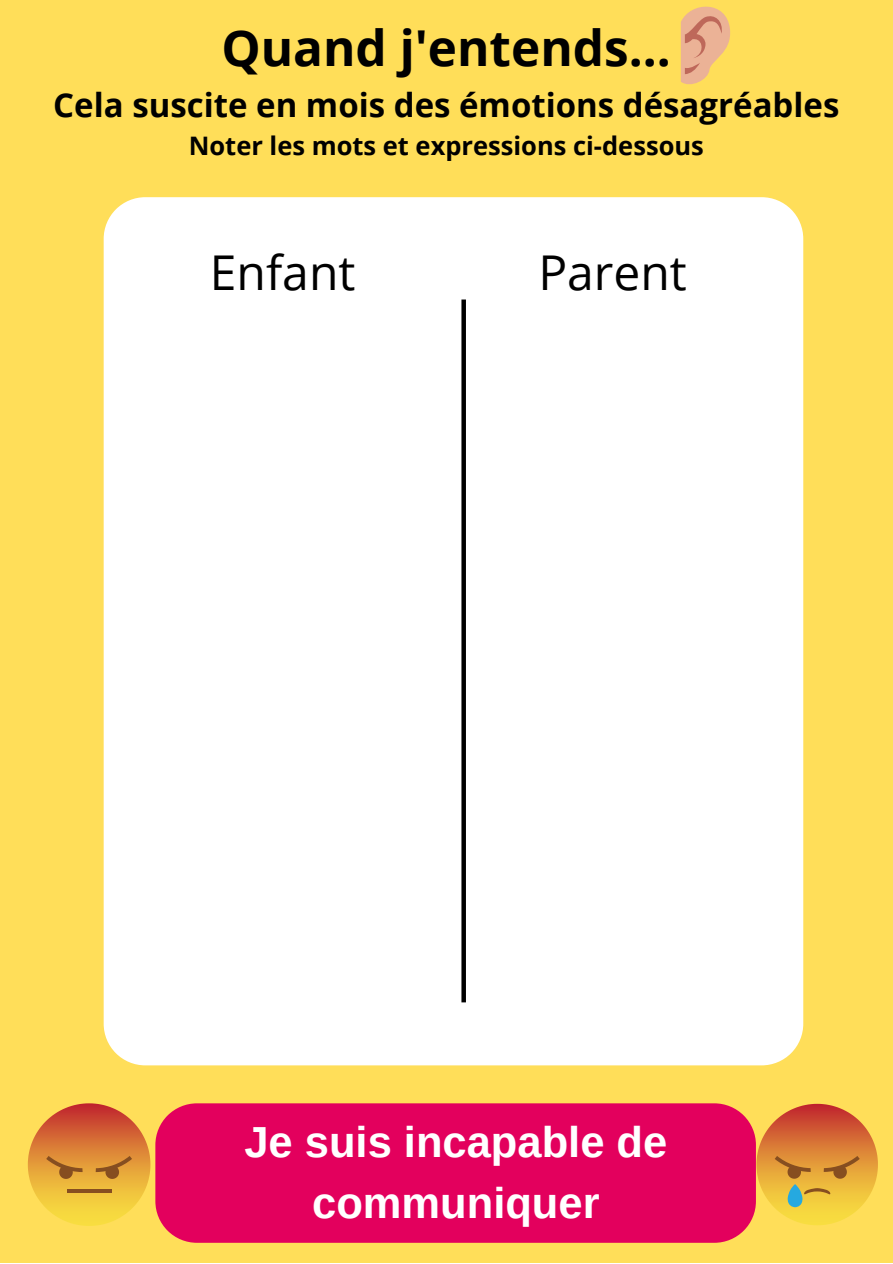
<style>
.page{position:relative;width:893px;height:1264px;background:#fff}
.page>*{position:absolute;margin:0;border:0;box-sizing:border-box;transform-origin:0 0}
.t1{font:700 49.5px "Open Sans";color:#000}
.t2{font:48px "Open Sans";color:#000}
.t3{font:700 43.5px/60.8px "Arimo";color:#fff;text-align:center}
.t4{font:700 33px "Open Sans";color:#000}
.t5{font:700 25.5px "Open Sans";color:#000}
</style>
<div class="page">
<div style="left:0;top:0;width:892px;height:1262px;background:#ffde59"></div>
<div style="left:104px;top:197px;width:699px;height:868px;background:#fff"></div>
<div style="left:461px;top:299px;width:5px;height:703px;background:#000"></div>
<div style="left:155px;top:1103px;width:600px;height:139px;background:#e3005d"></div>
<svg style="left:681px;top:6px;width:49px;height:79px"></svg>
<svg style="left:756px;top:1103px;width:121px;height:122px"></svg>
<svg style="left:28px;top:1103px;width:122px;height:122px"></svg>
<svg style="left:67px;top:1188px;width:44px;height:4px"></svg>
<h1 class="t1" style="left:221px;top:13px;width:451px">Quand j'entends...</h1>
<p class="t4" style="left:53px;top:81px;width:787px">Cela suscite en mois des émotions désagréables</p>
<p class="t5" style="left:189px;top:128px;width:516px">Noter les mots et expressions ci-dessous</p>
<h2 class="t2" style="left:210px;top:238px;width:147px">Enfant</h2>
<h2 class="t2" style="left:538px;top:238px;width:150px">Parent</h2>
<h3 class="t3" style="left:244px;top:1111px;width:424px">Je suis incapable de communiquer</h3>
</div>
